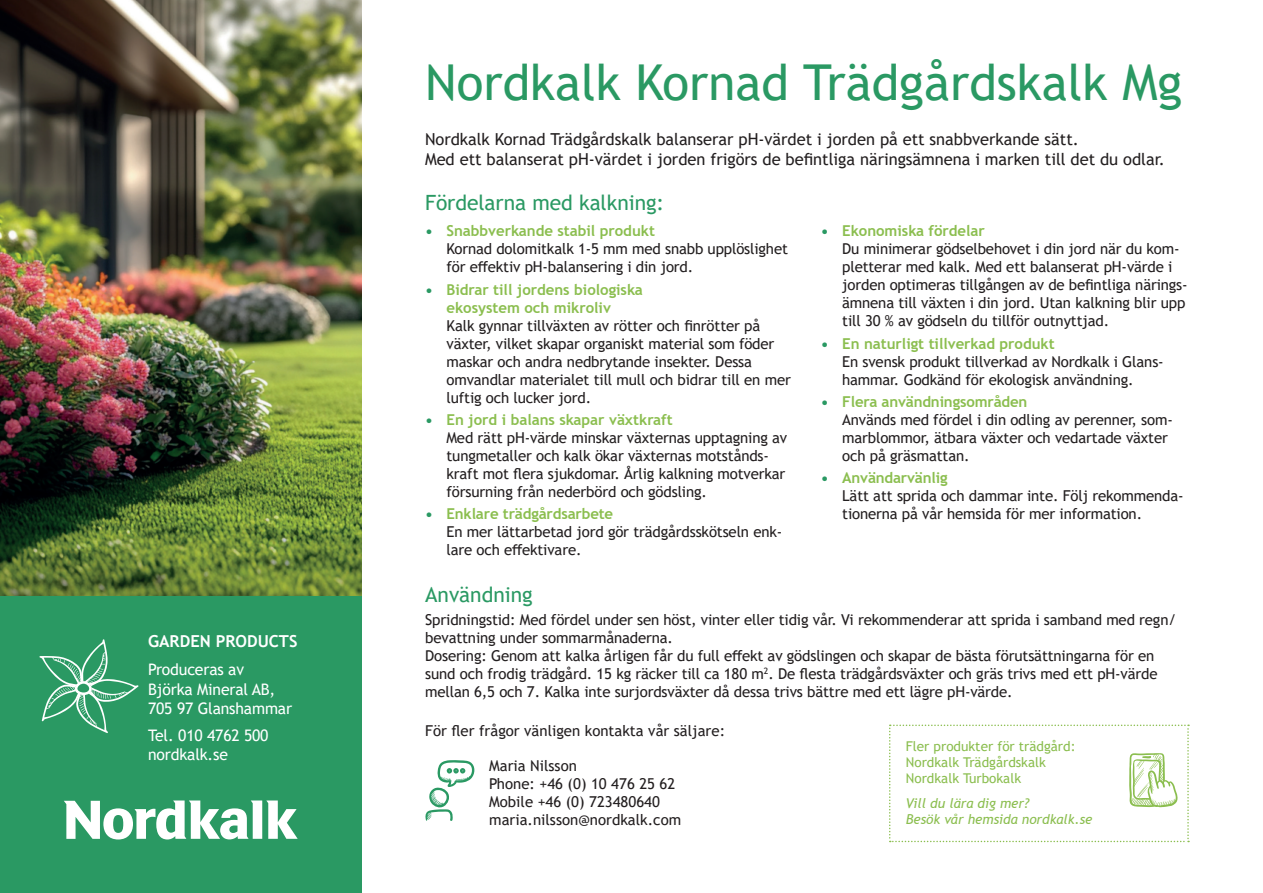
<style>
.page{position:relative;width:1263px;height:893px;background:#fff}
.page>*{position:absolute;margin:0;border:0;box-sizing:border-box;transform-origin:0 0}
.t1{font:49.5px "Trebuchet MS";color:#2a9963}
.t2{font:21px "Trebuchet MS";color:#2a9963}
.t3{font:16.5px/19.8px "Trebuchet MS";color:#231f20}
.t4{font:700 16.5px "Trebuchet MS";color:#fff}
.t5{font:15.9px/19.5px "Trebuchet MS";letter-spacing:-.01em;color:#fff}
.t6{font:15px/18px "Trebuchet MS";letter-spacing:-.01em;color:#231f20}
.t7{font:700 15px/18px "Trebuchet MS";color:#8bbe4f}
.t8{font:13.5px/16.2px "Trebuchet MS";color:#8bbe4f}
.t9{font:italic 13.5px/16.2px "Trebuchet MS";color:#8bbe4f}
.s1{font-weight:700;color:#2a9963}
.s2{font-weight:700;color:#8bbe4f}
.s3{color:#2a9963}
</style>
<div class="page">
<div style="left:0;top:595px;width:361px;height:298px;background:#2a9963"></div>
<svg style="left:64px;top:800px;width:234px;height:39px"></svg>
<img style="left:0;top:0;width:361px;height:595px">
<svg style="left:425px;top:760px;width:50px;height:61px"></svg>
<svg style="left:889px;top:725px;width:300px;height:117px"></svg>
<svg style="left:39px;top:639px;width:100px;height:94px"></svg>
<div style="left:75px;top:681px;width:17px;height:14px;border:3px solid #fff;border-radius:50%"></div>
<p class="t4" style="left:148px;top:631px;width:151px">GARDEN PRODUCTS</p>
<p class="t5" style="left:148px;top:660px;width:146px">Produceras av<br>Björka Mineral AB,<br>705 97 Glanshammar</p>
<p class="t5" style="left:148px;top:725px;width:122px">Tel. 010 4762 500 nordkalk.se</p>
<h1 class="t1" style="left:425px;top:52px;width:758px">Nordkalk Kornad Trädgårdskalk Mg</h1>
<p class="t3" style="left:425px;top:129px;width:741px">Nordkalk Kornad Trädgårdskalk balanserar pH-värdet i jorden på ett snabbverkande sätt.<br>Med ett balanserat pH-värdet i jorden frigörs de befintliga näringsämnena i marken till det du odlar.</p>
<h2 class="t2" style="left:425px;top:189px;width:241px">Fördelarna med kalkning:</h2>
<p class="t6" style="left:446px;top:222px;width:343px;text-indent:-21px"><span class="s1">•</span> <span class="s2">Snabbverkande stabil produkt<br></span>Kornad dolomitkalk 1-5 mm med snabb upplöslighet för effektiv pH-balansering i din jord.</p>
<p class="t7" style="left:446px;top:280px;width:198px;text-indent:-21px"><span class="s3">•</span> Bidrar till jordens biologiska ekosystem och mikroliv</p>
<p class="t6" style="left:446px;top:316px;width:346px">Kalk gynnar tillväxten av rötter och finrötter på växter, vilket skapar organiskt material som föder maskar och andra nedbrytande insekter. Dessa omvandlar materialet till mull och bidrar till en mer luftig och lucker jord.</p>
<p class="t6" style="left:446px;top:410px;width:342px;text-indent:-21px"><span class="s1">•</span> <span class="s2">En jord i balans skapar växtkraft<br></span>Med rätt pH-värde minskar växternas upptagning av tungmetaller och kalk ökar växternas motstånds&shy;kraft mot flera sjukdomar. Årlig kalkning motverkar försurning från nederbörd och gödsling.</p>
<p class="t6" style="left:446px;top:505px;width:337px;text-indent:-21px"><span class="s1">•</span> <span class="s2">Enklare trädgårdsarbete<br></span>En mer lättarbetad jord gör trädgårdsskötseln enk&shy;lare och effektivare.</p>
<p class="t6" style="left:842px;top:222px;width:347px;text-indent:-21px"><span class="s1">•</span> <span class="s2">Ekonomiska fördelar<br></span>Du minimerar gödselbehovet i din jord när du kom&shy;pletterar med kalk. Med ett balanserat pH-värde i jorden optimeras tillgången av de befintliga närings&shy;ämnena till växten i din jord. Utan kalkning blir upp till 30 % av gödseln du tillför outnyttjad.</p>
<p class="t6" style="left:842px;top:334px;width:323px;text-indent:-21px"><span class="s1">•</span> <span class="s2">En naturligt tillverkad produkt<br></span>En svensk produkt tillverkad av Nordkalk i Glans&shy;hammar. Godkänd för ekologisk användning.</p>
<p class="t6" style="left:842px;top:392px;width:332px;text-indent:-21px"><span class="s1">•</span> <span class="s2">Flera användningsområden<br></span>Används med fördel i din odling av perenner, som&shy;marblommor, ätbara växter och vedartade växter och på gräsmattan.</p>
<p class="t6" style="left:842px;top:469px;width:343px;text-indent:-21px"><span class="s1">•</span> <span class="s2">Användarvänlig<br></span>Lätt att sprida och dammar inte. Följ rekommenda&shy;tionerna på vår hemsida för mer information.</p>
<h2 class="t2" style="left:425px;top:582px;width:109px">Användning</h2>
<p class="t6" style="left:425px;top:610px;width:752px">Spridningstid: Med fördel under sen höst, vinter eller tidig vår. Vi rekommenderar att sprida i samband med regn/ bevattning under sommarmånaderna.<br>Dosering: Genom att kalka årligen får du full effekt av gödslingen och skapar de bästa förutsättningarna för en sund och frodig trädgård. 15 kg räcker till ca 180 m<sup>2</sup>. De flesta trädgårdsväxter och gräs trivs med ett pH-värde mellan 6,5 och 7. Kalka inte surjordsväxter då dessa trivs bättre med ett lägre pH-värde.</p>
<p class="t6" style="left:425px;top:721px;width:301px">För fler frågor vänligen kontakta vår säljare:</p>
<p class="t6" style="left:489px;top:757px;width:193px">Maria Nilsson<br>Phone: +46 (0) 10 476 25 62<br>Mobile +46 (0) 723480640 maria.nilsson@nordkalk.com</p>
<p class="t8" style="left:906px;top:738px;width:171px">Fler produkter för trädgård:<br>Nordkalk Trädgårdskalk<br>Nordkalk Turbokalk</p>
<p class="t9" style="left:906px;top:795px;width:188px">Vill du lära dig mer?<br>Besök vår hemsida nordkalk.se</p>
</div>
